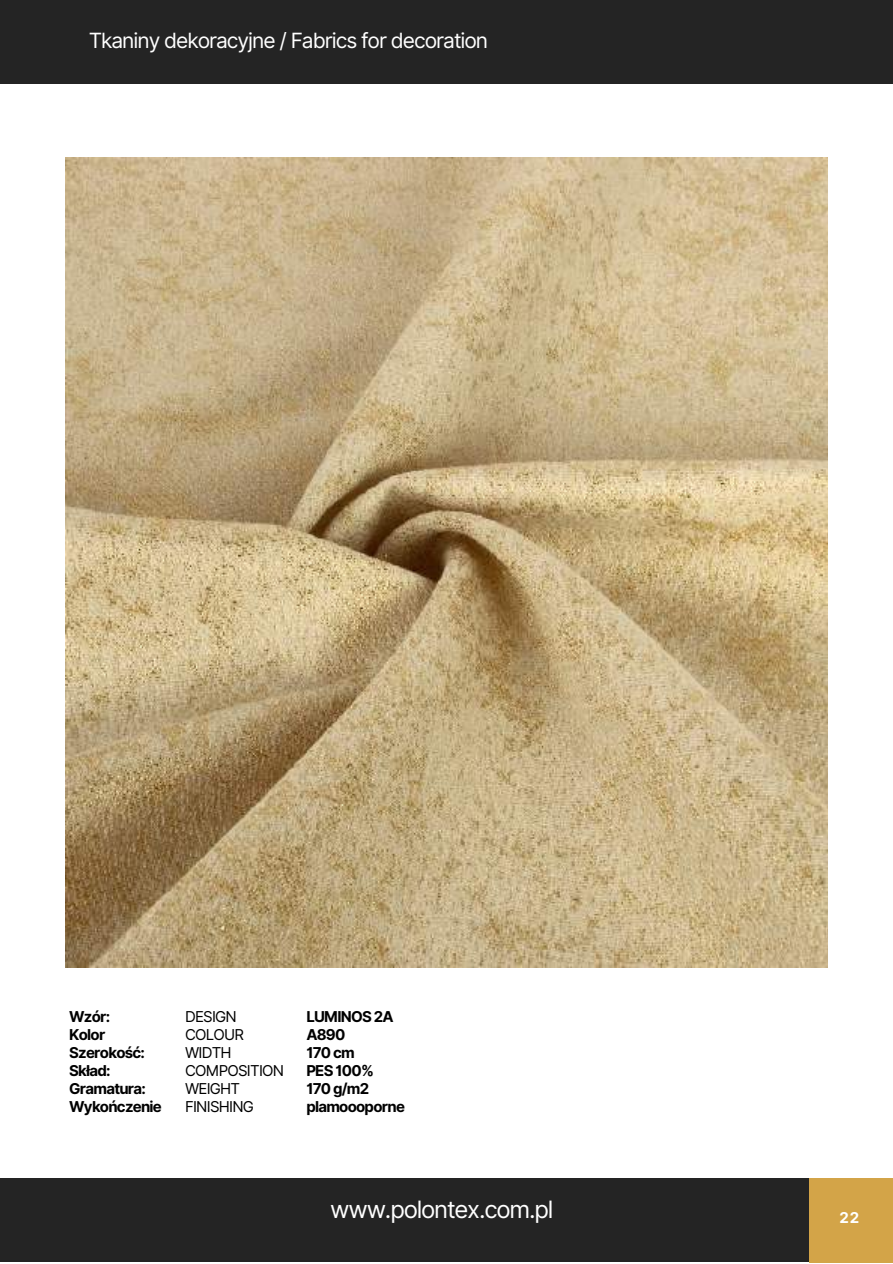
<style>
.page{position:relative;width:893px;height:1264px;background:#fff}
.page>*{position:absolute;margin:0;border:0;box-sizing:border-box;transform-origin:0 0}
.t1{font:23.85px "Inter";letter-spacing:-.05em;color:#fff}
.t2{font:21px "Inter";letter-spacing:-.05em;color:#fff}
.t3{font:700 15px/18px "Inter";letter-spacing:-.05em;color:#000}
.t4{font:15px/18px "Inter";letter-spacing:-.05em;color:#000}
.t5{font:700 15px "Inter";color:#fff}
</style>
<div class="page">
<div style="left:0;top:0;width:892px;height:83px;background:#242424"></div>
<div style="left:0;top:1178px;width:892px;height:83px;background:#242424"></div>
<div style="left:809px;top:1178px;width:83px;height:84px;background:#d3a448"></div>
<img style="left:65px;top:157px;width:762px;height:810px">
<h2 class="t2" style="left:89px;top:28px;width:401px">Tkaniny dekoracyjne / Fabrics for decoration</h2>
<p class="t3" style="left:69px;top:1007px;width:94px">Wzór:<br>Kolor<br>Szerokość:<br>Skład:<br>Gramatura:<br>Wykończenie</p>
<p class="t3" style="left:306px;top:1007px;width:100px">LUMINOS 2A<br>A890<br>170 cm<br>PES 100%<br>170 g/m2 plamoooporne</p>
<p class="t4" style="left:185px;top:1007px;width:101px">DESIGN<br>COLOUR<br>WIDTH<br>COMPOSITION<br>WEIGHT<br>FINISHING</p>
<h1 class="t1" style="left:330px;top:1195px;width:225px">www.polontex.com.pl</h1>
<p class="t5" style="left:839px;top:1208px;width:21px">22</p>
</div>
